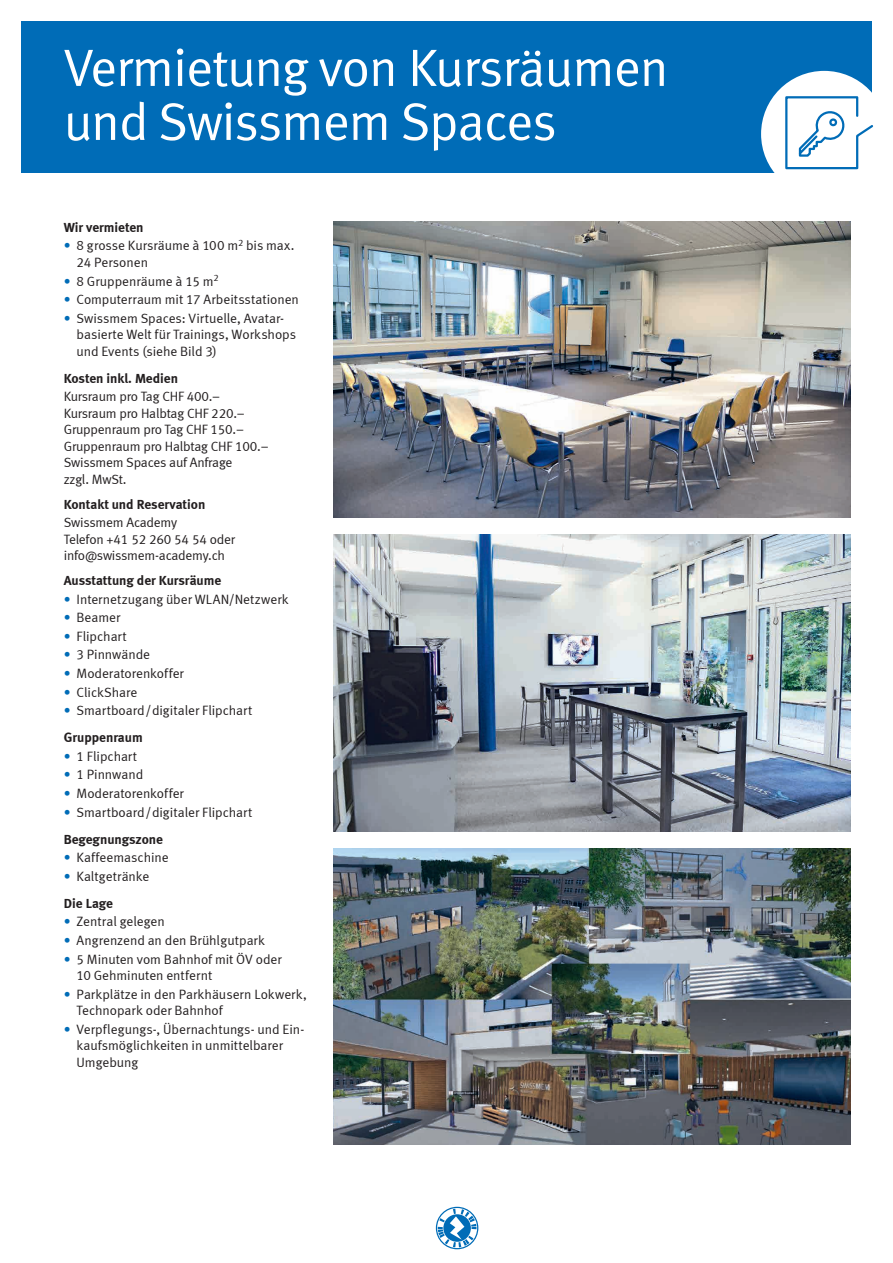
<style>
.page{position:relative;width:893px;height:1263px;background:#fff}
.page>*{position:absolute;margin:0;border:0;box-sizing:border-box;transform-origin:0 0}
.Titel_Kapitel__35_Pt{font:52.5px/54px "Meta Normal LF";letter-spacing:-.015em;color:#fff}
.Copy__9_Pt{font:13.5px/16.5px "Meta Normal LF";letter-spacing:-.005em;color:#231f20}
.Untertitel_Inhalt__s{font:13.5px "Meta Bold LF";color:#231f20}
.s1{color:#006cb7}
</style>
<div class="page">
<img style="left:333px;top:221px;width:517px;height:297px">
<img style="left:333px;top:535px;width:517px;height:296px">
<img style="left:333px;top:848px;width:517px;height:297px">
<svg style="left:436px;top:1207px;width:42px;height:42px"></svg>
<div style="left:21px;top:21px;width:851px;height:152px;background:#006cb7"></div>
<div style="left:761px;top:71px;width:126px;height:126px;background:#fff;border-radius:50%"></div>
<svg style="left:785px;top:96px;width:89px;height:74px"></svg>
<p class="Titel_Kapitel__35_Pt" style="left:64px;top:40px;width:606px">Vermietung von Kursräumen und Swissmem Spaces</p>
<p class="Untertitel_Inhalt__s" style="left:64px;top:219px;width:81px">Wir vermieten</p>
<p class="Copy__9_Pt" style="left:77px;top:237px;width:219px;text-indent:-13px"><span class="s1">•</span> 8 grosse Kursräume à 100 m<sup>2</sup> bis max.<br>24 Personen</p>
<p class="Copy__9_Pt" style="left:64px;top:272px;width:156px"><span class="s1">•</span> 8 Gruppenräume à 15 m<sup>2</sup></p>
<p class="Copy__9_Pt" style="left:64px;top:291px;width:237px"><span class="s1">•</span> Computerraum mit 17 Arbeitsstationen</p>
<p class="Copy__9_Pt" style="left:77px;top:310px;width:221px;text-indent:-13px"><span class="s1">•</span> Swissmem Spaces: Virtuelle, Avatar&shy;basierte Welt für Trainings, Workshops und Events (siehe Bild 3)</p>
<p class="Untertitel_Inhalt__s" style="left:64px;top:370px;width:116px">Kosten inkl. Medien</p>
<p class="Copy__9_Pt" style="left:64px;top:388px;width:158px">Kursraum pro Tag CHF 400.–</p>
<p class="Copy__9_Pt" style="left:64px;top:405px;width:182px">Kursraum pro Halbtag CHF 220.–</p>
<p class="Copy__9_Pt" style="left:64px;top:421px;width:182px">Gruppenraum pro Tag CHF 150.–</p>
<p class="Copy__9_Pt" style="left:64px;top:438px;width:206px">Gruppenraum pro Halbtag CHF 100.–</p>
<p class="Copy__9_Pt" style="left:64px;top:454px;width:170px">Swissmem Spaces auf Anfrage</p>
<p class="Copy__9_Pt" style="left:64px;top:471px;width:64px">zzgl. MwSt.</p>
<p class="Untertitel_Inhalt__s" style="left:64px;top:496px;width:143px">Kontakt und Reservation</p>
<p class="Copy__9_Pt" style="left:64px;top:514px;width:115px">Swissmem Academy</p>
<p class="Copy__9_Pt" style="left:64px;top:531px;width:173px">Telefon +41 52 260 54 54 oder</p>
<p class="Copy__9_Pt" style="left:64px;top:547px;width:163px">info@swissmem-academy.ch</p>
<p class="Untertitel_Inhalt__s" style="left:64px;top:572px;width:159px">Ausstattung der Kursräume</p>
<p class="Copy__9_Pt" style="left:64px;top:590px;width:226px"><span class="s1">•</span> Internetzugang über WLAN/Netzwerk</p>
<p class="Copy__9_Pt" style="left:64px;top:609px;width:58px"><span class="s1">•</span> Beamer</p>
<p class="Copy__9_Pt" style="left:64px;top:628px;width:64px"><span class="s1">•</span> Flipchart</p>
<p class="Copy__9_Pt" style="left:64px;top:646px;width:88px"><span class="s1">•</span> 3 Pinnwände</p>
<p class="Copy__9_Pt" style="left:64px;top:665px;width:122px"><span class="s1">•</span> Moderatorenkoffer</p>
<p class="Copy__9_Pt" style="left:64px;top:684px;width:75px"><span class="s1">•</span> ClickShare</p>
<p class="Copy__9_Pt" style="left:64px;top:702px;width:190px"><span class="s1">•</span> Smartboard / digitaler Flipchart</p>
<p class="Untertitel_Inhalt__s" style="left:64px;top:729px;width:81px">Gruppenraum</p>
<p class="Copy__9_Pt" style="left:64px;top:748px;width:75px"><span class="s1">•</span> 1 Flipchart</p>
<p class="Copy__9_Pt" style="left:64px;top:766px;width:81px"><span class="s1">•</span> 1 Pinnwand</p>
<p class="Copy__9_Pt" style="left:64px;top:785px;width:122px"><span class="s1">•</span> Moderatorenkoffer</p>
<p class="Copy__9_Pt" style="left:64px;top:804px;width:190px"><span class="s1">•</span> Smartboard / digitaler Flipchart</p>
<p class="Untertitel_Inhalt__s" style="left:64px;top:831px;width:101px">Begegnungszone</p>
<p class="Copy__9_Pt" style="left:64px;top:849px;width:106px"><span class="s1">•</span> Kaffeemaschine</p>
<p class="Copy__9_Pt" style="left:64px;top:868px;width:87px"><span class="s1">•</span> Kaltgetränke</p>
<p class="Untertitel_Inhalt__s" style="left:64px;top:895px;width:51px">Die Lage</p>
<p class="Copy__9_Pt" style="left:64px;top:913px;width:103px"><span class="s1">•</span> Zentral gelegen</p>
<p class="Copy__9_Pt" style="left:64px;top:932px;width:203px"><span class="s1">•</span> Angrenzend an den Brühlgutpark</p>
<p class="Copy__9_Pt" style="left:77px;top:950px;width:207px;text-indent:-13px"><span class="s1">•</span> 5 Minuten vom Bahnhof mit ÖV oder<br>10 Gehminuten entfernt</p>
<p class="Copy__9_Pt" style="left:77px;top:986px;width:232px;text-indent:-13px"><span class="s1">•</span> Parkplätze in den Parkhäusern Lokwerk,<br>Technopark oder Bahnhof</p>
<p class="Copy__9_Pt" style="left:77px;top:1021px;width:229px;text-indent:-13px"><span class="s1">•</span> Verpflegungs-, Übernachtungs- und Ein&shy;kaufsmöglichkeiten in unmittelbarer<br>Umgebung</p>
</div>
